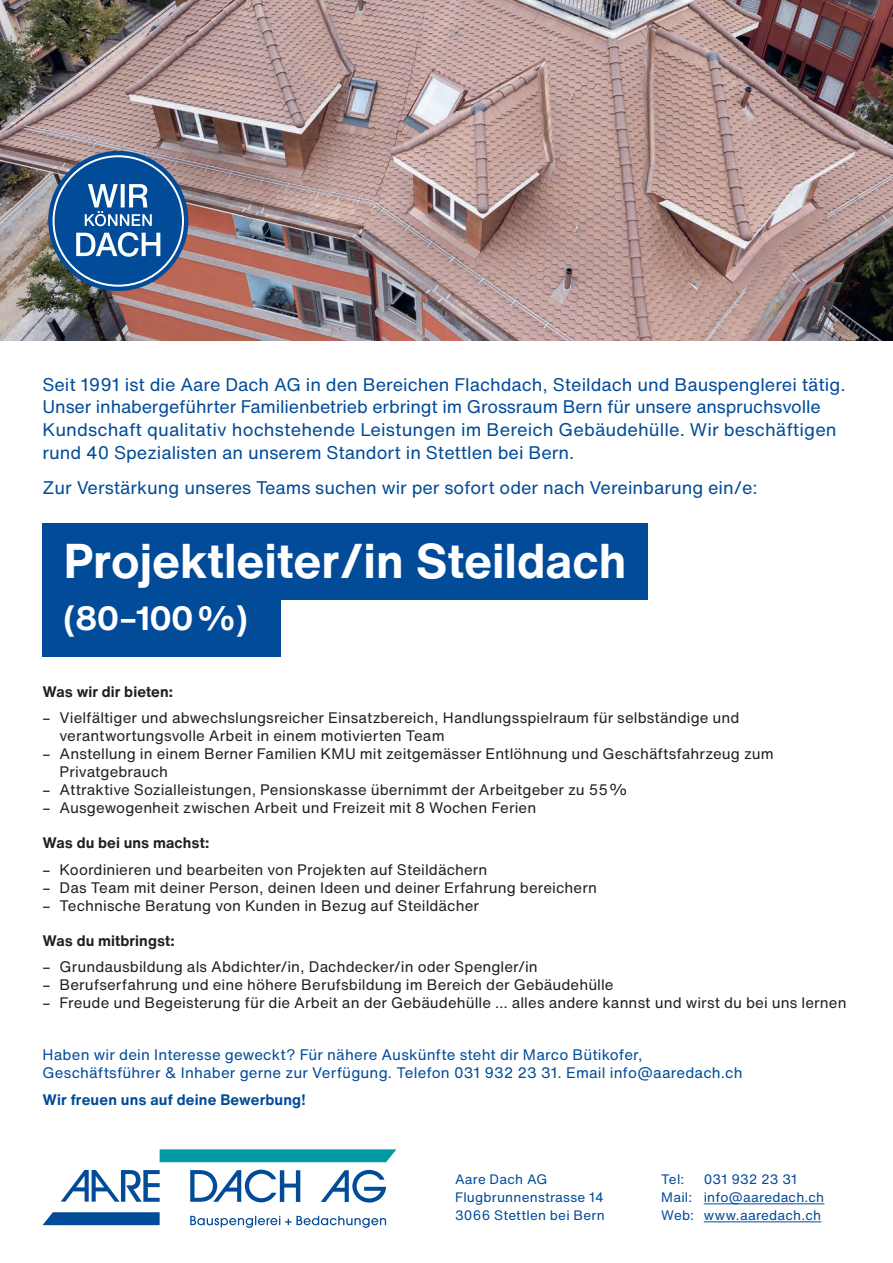
<style>
.page{position:relative;width:893px;height:1263px;background:#fff}
.page>*{position:absolute;margin:0;border:0;box-sizing:border-box;transform-origin:0 0}
.t1{font:700 48px "Helvetica Now Text";color:#fff}
.t2{font:700 33px "Helvetica Now Text";color:#fff}
.Lead{font:18px/22.5px "Helvetica Now Text";color:#024b99}
.t3{font:15px/18px "Helvetica Now Text";letter-spacing:.005em;color:#231f20}
.GT{font:15px/18px "Helvetica Now Text";letter-spacing:.01em;color:#024b99}
.GT-2{font:700 15px "Helvetica Now Text";letter-spacing:.005em;color:#231f20}
.GT-3{font:700 15px "Helvetica Now Text";letter-spacing:.01em;color:#024b99}
.Text_klein{font:13.5px/18px "Helvetica Now Text";letter-spacing:.015em;color:#024b99}
</style>
<div class="page">
<div style="left:43px;top:580px;width:238px;height:77px;background:#024b99"></div>
<div style="left:43px;top:523px;width:605px;height:76px;background:#024b99"></div>
<svg style="left:190px;top:1170px;width:110px;height:32px"></svg>
<svg style="left:321px;top:1170px;width:65px;height:32px"></svg>
<svg style="left:61px;top:1170px;width:99px;height:32px"></svg>
<svg style="left:43px;top:1212px;width:117px;height:13px;background:#11569f"></svg>
<svg style="left:160px;top:1149px;width:236px;height:13px;background:#0c9fa6"></svg>
<svg style="left:190px;top:1216px;width:196px;height:12px"></svg>
<hr style="left:704px;top:1203px;width:120px;height:1px;background:#024b99">
<hr style="left:704px;top:1221px;width:117px;height:1px;background:#024b99">
<img style="left:0;top:0;width:893px;height:341px">
<div style="left:48px;top:151px;width:140px;height:140px;background:#024b99;border-radius:50%"></div>
<svg style="left:85px;top:184px;width:67px;height:42px"></svg>
<svg style="left:76px;top:232px;width:84px;height:25px"></svg>
<p class="Lead" style="left:43px;top:373px;width:804px">Seit 1991 ist die Aare Dach AG in den Bereichen Flachdach, Steildach und Bauspenglerei tätig.<br>Unser inhabergeführter Familienbetrieb erbringt im Grossraum Bern für unsere anspruchsvolle Kundschaft qualitativ hochstehende Leistungen im Bereich Gebäudehülle. Wir beschäftigen rund 40 Spezialisten an unserem Standort in Stettlen bei Bern.</p>
<p class="Lead" style="left:43px;top:476px;width:717px">Zur Verstärkung unseres Teams suchen wir per sofort oder nach Vereinbarung ein/e:</p>
<p class="t1" style="left:64px;top:525px;width:564px">Projektleiter/in Steildach</p>
<p class="t2" style="left:64px;top:594px;width:185px">(80–100 %)</p>
<p class="GT-2" style="left:43px;top:680px;width:132px">Was wir dir bieten:</p>
<p class="t3" style="left:60px;top:708px;width:682px;text-indent:-17px">– Vielfältiger und abwechslungsreicher Einsatzbereich, Handlungsspielraum für selbständige und verantwortungsvolle Arbeit in einem motivierten Team</p>
<p class="t3" style="left:60px;top:744px;width:716px;text-indent:-17px">– Anstellung in einem Berner Familien KMU mit zeitgemässer Entlöhnung und Geschäftsfahrzeug zum<br>Privatgebrauch</p>
<p class="t3" style="left:43px;top:780px;width:586px">– Attraktive Sozialleistungen, Pensionskasse übernimmt der Arbeitgeber zu 55 %</p>
<p class="t3" style="left:43px;top:798px;width:495px">– Ausgewogenheit zwischen Arbeit und Freizeit mit 8 Wochen Ferien</p>
<p class="GT-2" style="left:43px;top:831px;width:168px">Was du bei uns machst:</p>
<p class="t3" style="left:43px;top:860px;width:446px">– Koordinieren und bearbeiten von Projekten auf Steildächern</p>
<p class="t3" style="left:43px;top:878px;width:556px">– Das Team mit deiner Person, deinen Ideen und deiner Erfahrung bereichern</p>
<p class="t3" style="left:43px;top:896px;width:438px">– Technische Beratung von Kunden in Bezug auf Steildächer</p>
<p class="GT-2" style="left:43px;top:929px;width:134px">Was du mitbringst:</p>
<p class="t3" style="left:43px;top:957px;width:497px">– Grundausbildung als Abdichter/in, Dachdecker/in oder Spengler/in</p>
<p class="t3" style="left:43px;top:975px;width:573px">– Berufserfahrung und eine höhere Berufsbildung im Bereich der Gebäudehülle</p>
<p class="t3" style="left:43px;top:993px;width:805px">– Freude und Begeisterung für die Arbeit an der Gebäudehülle … alles andere kannst und wirst du bei uns lernen</p>
<p class="GT" style="left:43px;top:1045px;width:702px">Haben wir dein Interesse geweckt? Für nähere Auskünfte steht dir Marco Bütikofer,<br>Geschäftsführer &amp; Inhaber gerne zur Verfügung. Telefon 031 932 23 31. Email info@aaredach.ch</p>
<p class="GT-3" style="left:43px;top:1088px;width:265px">Wir freuen uns auf deine Bewerbung!</p>
<p class="Text_klein" style="left:455px;top:1170px;width:151px">Aare Dach AG<br>Flugbrunnenstrasse 14<br>3066 Stettlen bei Bern</p>
<p class="Text_klein" style="left:661px;top:1170px;width:25px">Tel:</p>
<p class="Text_klein" style="left:704px;top:1170px;width:95px">031 932 23 31</p>
<p class="Text_klein" style="left:661px;top:1188px;width:165px">Mail: info@aaredach.ch</p>
<p class="Text_klein" style="left:661px;top:1206px;width:161px">Web: www.aaredach.ch</p>
</div>
